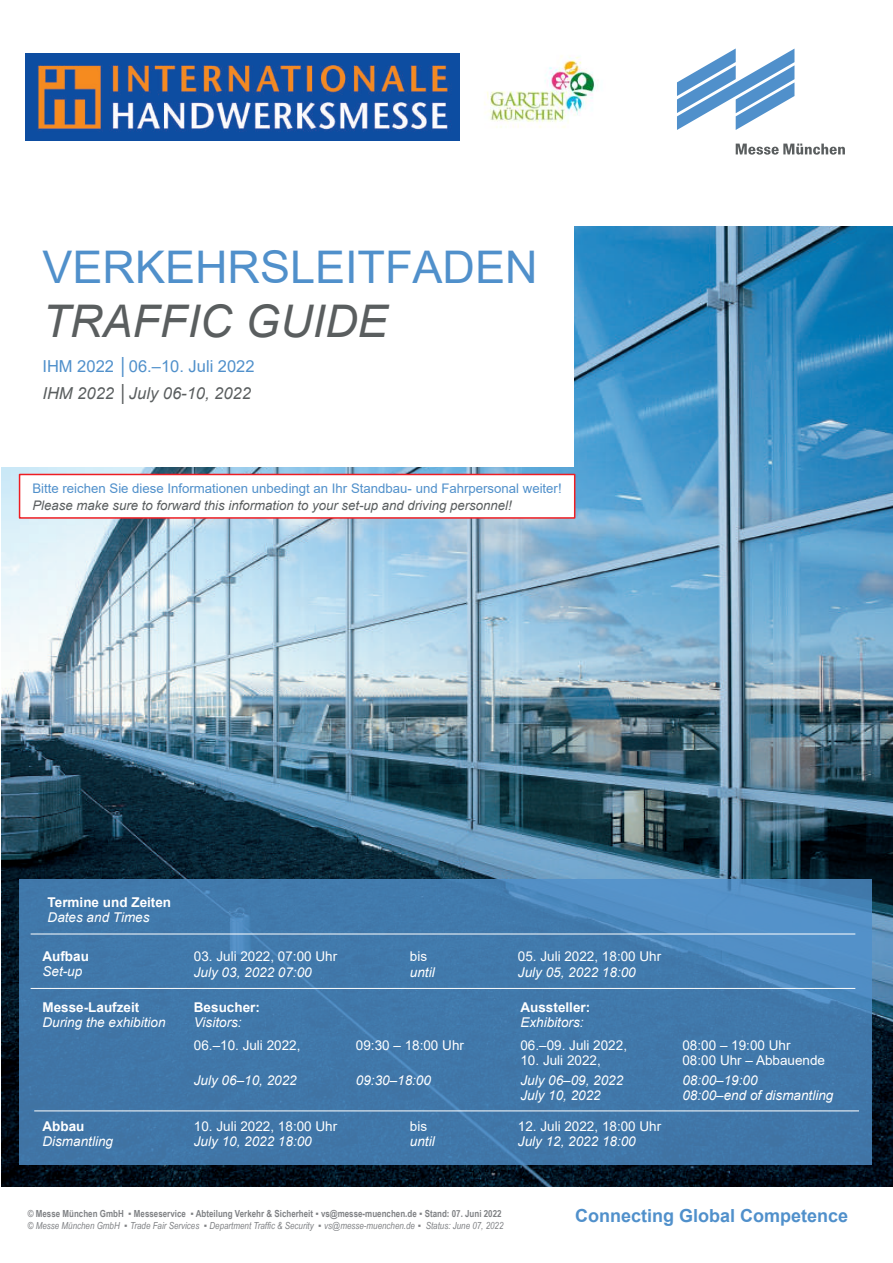
<style>
.page{position:relative;width:893px;height:1263px;background:#fff}
.page>*{position:absolute;margin:0;border:0;box-sizing:border-box;transform-origin:0 0}
.t1{font:45px "Arial";color:#5090cb}
.t2{font:italic 45px "Arial";color:#5a5e5f}
.t3{font:700 18px "Arial";color:#5090cb}
.t4{font:16.5px "Arial";color:#5090cb}
.t5{font:italic 16.5px "Arial";color:#5a5e5f}
.t6{font:italic 13.5px "Arial";color:#fff}
.t7{font:13.5px "Arial";color:#fff}
.t8{font:700 13.5px "Arial";color:#fff}
.t9{font:13.2px "Arial";color:#5090cb}
.t10{font:italic 13.2px "Arial";color:#5a5e5f}
.t11{font:700 9.75px/11.6px "Arial Narrow";color:#808285}
.s1{font-weight:400;font-style:italic}
.s2{font-family:"Arial";font-weight:400;font-style:italic}
</style>
<div class="page">
<img style="left:2px;top:227px;width:891px;height:960px">
<svg style="left:677px;top:48px;width:117px;height:82px"></svg>
<svg style="left:736px;top:144px;width:109px;height:11px"></svg>
<div style="left:0;top:213px;width:574px;height:254px;background:#fff"></div>
<svg style="left:20px;top:879px;width:852px;height:286px;background:#437aad"></svg>
<hr style="left:31px;top:934px;width:824px;height:1px;background:#fff">
<hr style="left:31px;top:988px;width:824px;height:1px;background:#fff">
<hr style="left:34px;top:1111px;width:825px;height:1px;background:#fff">
<svg style="left:18px;top:473px;width:558px;height:46px"></svg>
<img style="left:25px;top:54px;width:434px;height:86px">
<img style="left:484px;top:55px;width:112px;height:73px">
<h1 class="t1" style="left:42px;top:236px;width:497px">VERKEHRSLEITFADEN</h1>
<h1 class="t2" style="left:42px;top:292px;width:347px">TRAFFIC GUIDE</h1>
<p class="t4" style="left:42px;top:354px;width:214px">IHM 2022 │06.–10. Juli 2022</p>
<p class="t5" style="left:42px;top:382px;width:210px">IHM 2022 │July 06-10, 2022</p>
<p class="t9" style="left:32px;top:479px;width:531px">Bitte reichen Sie diese Informationen unbedingt an Ihr Standbau- und Fahrpersonal weiter!</p>
<p class="t10" style="left:32px;top:497px;width:481px">Please make sure to forward this information to your set-up and driving personnel!</p>
<p class="t8" style="left:48px;top:892px;width:125px">Termine und Zeiten</p>
<p class="t6" style="left:48px;top:908px;width:103px">Dates and Times</p>
<p class="t8" style="left:42px;top:947px;width:48px">Aufbau</p>
<p class="t6" style="left:42px;top:963px;width:41px">Set-up</p>
<p class="t7" style="left:194px;top:947px;width:145px">03. Juli 2022, 07:00 Uhr</p>
<p class="t7" style="left:410px;top:947px;width:19px">bis</p>
<p class="t7" style="left:518px;top:947px;width:145px">05. Juli 2022, 18:00 Uhr</p>
<p class="t6" style="left:194px;top:964px;width:119px">July 03, 2022 07:00</p>
<p class="t6" style="left:410px;top:964px;width:26px">until</p>
<p class="t6" style="left:518px;top:964px;width:119px">July 05, 2022 18:00</p>
<p class="t8" style="left:42px;top:998px;width:98px">Messe-Laufzeit</p>
<p class="t6" style="left:42px;top:1014px;width:125px">During the exhibition</p>
<p class="t8" style="left:194px;top:998px;width:68px">Besucher:</p>
<p class="t6" style="left:194px;top:1014px;width:49px">Visitors:</p>
<p class="t8" style="left:520px;top:998px;width:71px">Aussteller:</p>
<p class="t6" style="left:520px;top:1014px;width:65px">Exhibitors:</p>
<p class="t7" style="left:194px;top:1036px;width:108px">06.–10. Juli 2022,</p>
<p class="t7" style="left:356px;top:1036px;width:110px">09:30 – 18:00 Uhr</p>
<p class="t6" style="left:194px;top:1071px;width:104px">July 06–10, 2022</p>
<p class="t6" style="left:356px;top:1071px;width:77px">09:30–18:00</p>
<p class="t7" style="left:520px;top:1035px;width:108px">06.–09. Juli 2022,</p>
<p class="t7" style="left:682px;top:1035px;width:110px">08:00 – 19:00 Uhr</p>
<p class="t7" style="left:520px;top:1050px;width:82px">10. Juli 2022,</p>
<p class="t7" style="left:682px;top:1050px;width:144px">08:00 Uhr – Abbauende</p>
<p class="t6" style="left:520px;top:1071px;width:104px">July 06–09, 2022</p>
<p class="t6" style="left:682px;top:1071px;width:77px">08:00–19:00</p>
<p class="t6" style="left:520px;top:1086px;width:82px">July 10, 2022</p>
<p class="t6" style="left:682px;top:1086px;width:152px">08:00–end of dismantling</p>
<p class="t8" style="left:42px;top:1117px;width:44px">Abbau</p>
<p class="t6" style="left:42px;top:1133px;width:72px">Dismantling</p>
<p class="t7" style="left:194px;top:1117px;width:145px">10. Juli 2022, 18:00 Uhr</p>
<p class="t7" style="left:410px;top:1117px;width:19px">bis</p>
<p class="t7" style="left:518px;top:1117px;width:145px">12. Juli 2022, 18:00 Uhr</p>
<p class="t6" style="left:194px;top:1133px;width:119px">July 10, 2022 18:00</p>
<p class="t6" style="left:410px;top:1133px;width:26px">until</p>
<p class="t6" style="left:518px;top:1133px;width:119px">July 12, 2022 18:00</p>
<p class="t11" style="left:28px;top:1207px;width:477px">© Messe München GmbH ▪ Messeservice ▪ Abteilung Verkehr &amp; Sicherheit ▪ vs@messe-muenchen.de ▪ Stand: 07. Juni 2022 <span class="s1">© Messe München GmbH</span> ▪ <span class="s1">Trade Fair Services</span> ▪ <span class="s1">Department Traffic &amp; Security</span> <span class="s2">▪</span> <span class="s1">vs@messe-muenchen.de</span> <span class="s2">▪</span> <span class="s1">Status: June 07, 2022</span></p>
<h2 class="t3" style="left:575px;top:1203px;width:275px">Connecting Global Competence</h2>
</div>
